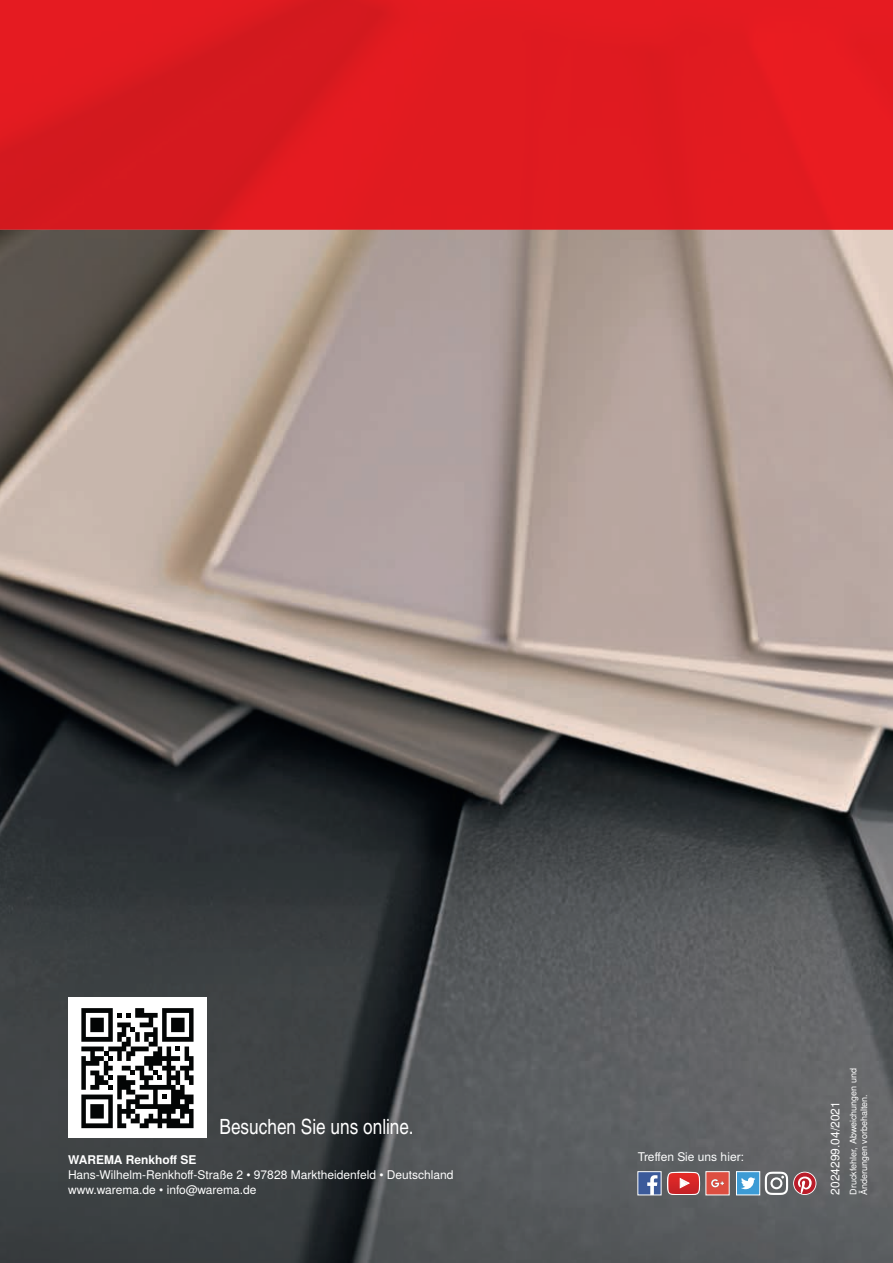
<style>
.page{position:relative;width:893px;height:1263px;background:#fff}
.page>*{position:absolute;margin:0;border:0;box-sizing:border-box;transform-origin:0 0}
.t1{font:21px "Warema Nimbus Cnd";color:#fff}
.t2{font:12px/15px "Warema Nimbus";color:#fff}
.t3{font:700 12px "Warema Nimbus";color:#fff}
.t4{font:9px/10.8px "Warema Nimbus";color:#fff}
</style>
<div class="page">
<img style="left:0;top:230px;width:893px;height:1033px">
<svg style="left:0;top:0;width:893px;height:230px;background:#de1a20"></svg>
<div style="left:638px;top:1172px;width:23px;height:23px;background:#3b5a9a"></div>
<svg style="left:647px;top:1175px;width:10px;height:18px"></svg>
<div style="left:637px;top:1171px;width:24px;height:24px;border:1px solid #fff"></div>
<svg style="left:707px;top:1173px;width:20px;height:20px"></svg>
<div style="left:736px;top:1172px;width:24px;height:23px;background:#3c9bd5"></div>
<svg style="left:741px;top:1177px;width:14px;height:12px"></svg>
<div style="left:736px;top:1171px;width:24px;height:24px;border:1px solid #fff"></div>
<svg style="left:793px;top:1172px;width:23px;height:23px"></svg>
<svg style="left:794px;top:1172px;width:21px;height:22px"></svg>
<svg style="left:765px;top:1172px;width:23px;height:23px"></svg>
<div style="left:68px;top:997px;width:139px;height:140px;background:#fff"></div>
<svg style="left:667px;top:1172px;width:33px;height:23px"></svg>
<svg style="left:81px;top:1008px;width:113px;height:120px"></svg>
<h1 class="t1" style="left:220px;top:1114px;width:195px">Besuchen Sie uns online.</h1>
<p class="t3" style="left:68px;top:1153px;width:130px">WAREMA Renkhoff SE</p>
<p class="t2" style="left:68px;top:1168px;width:387px">Hans-Wilhelm-Renkhoff-Straße 2 • 97828 Marktheidenfeld • Deutschland www.warema.de • info@warema.de</p>
<p class="t2" style="left:638px;top:1150px;width:107px">Treffen Sie uns hier:</p>
<p class="t2" style="left:828px;top:1195px;width:95px;rotate:-90deg">2024299.04/2021</p>
<p class="t4" style="left:848px;top:1195px;width:128px;rotate:-90deg">Druckfehler, Abweichungen und<br>Änderungen vorbehalten.</p>
</div>
